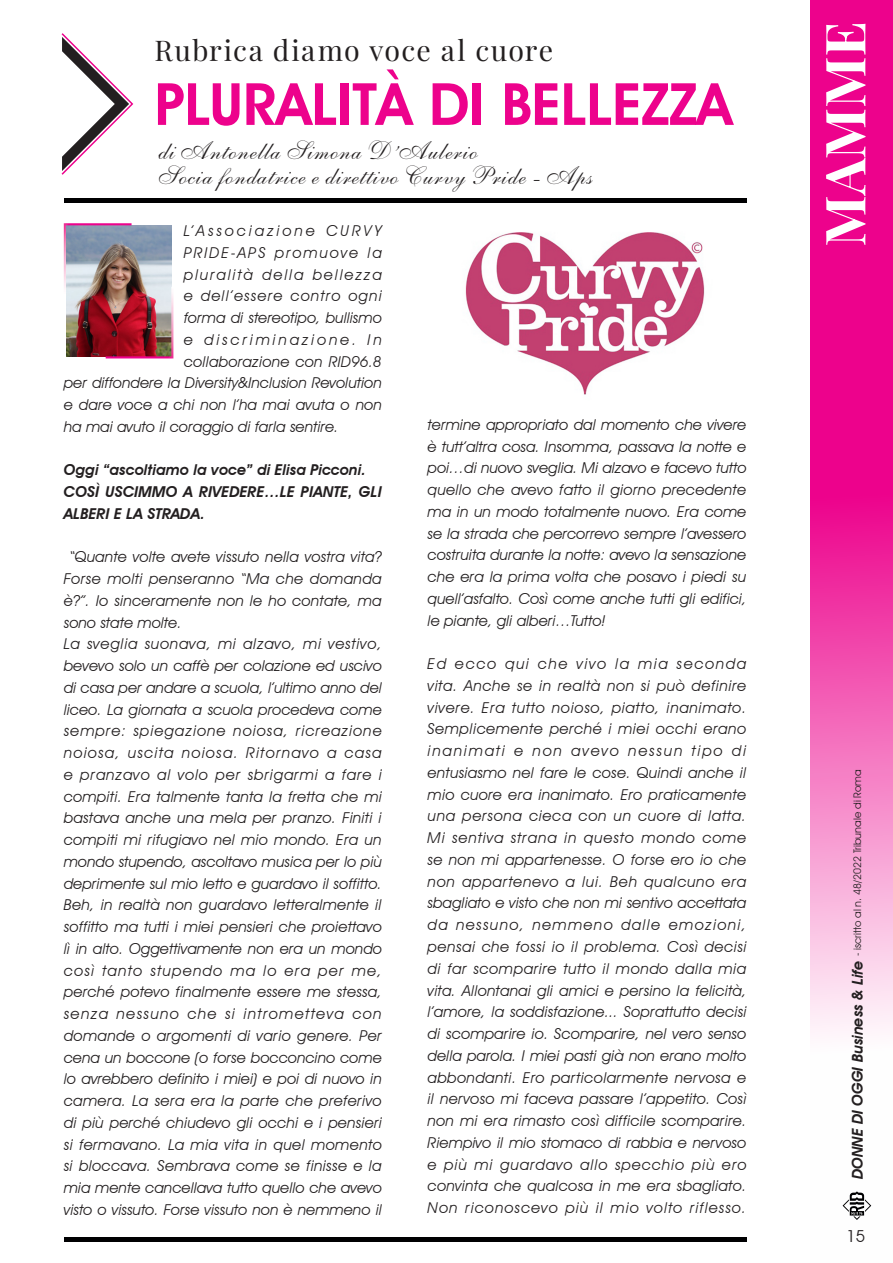
<style>
.page{position:relative;width:893px;height:1263px;background:#fff}
.page>*{position:absolute;margin:0;border:0;box-sizing:border-box;transform-origin:0 0}
.t1{font:600 58.5px "Avant Garde IT Cby BT";color:#ed028c}
.t2{font:55.5px "Playfair Display";color:#fff}
.t3{font:28.5px "Playfair Display";letter-spacing:.045em;color:#231f20}
.t4{font:25.5px/25.5px "Allegro";letter-spacing:.03em;color:#231f20}
.t5{font:16.5px "Avant Garde IT Cby BT";color:#231f20}
.t6{font:italic 15px/21.8px "Avant Garde IT Cby BT";letter-spacing:.015em;color:#231f20;text-align:justify}
.t7{font:italic 600 15px/21.8px "Avant Garde IT Cby BT";letter-spacing:.005em;color:#231f20}
.t8{font:italic 15px "Avant Garde IT Cby BT";letter-spacing:.12em;color:#231f20}
.t9{font:italic 15px "Avant Garde IT Cby BT";letter-spacing:.075em;color:#231f20}
.t10{font:italic 15px "Avant Garde IT Cby BT";letter-spacing:.195em;color:#231f20}
.t11{font:italic 15px "Avant Garde IT Cby BT";letter-spacing:.125em;color:#231f20}
.t12{font:italic 15px "Avant Garde IT Cby BT";letter-spacing:.19em;color:#231f20}
.t13{font:10.5px "Avant Garde IT Cby BT";color:#231f20}
.s1{font-weight:600;font-style:italic;font-size:15px}
</style>
<div class="page">
<svg style="left:810px;top:0;width:83px;height:1206px"></svg>
<svg style="left:843px;top:1191px;width:28px;height:29px"></svg>
<div style="left:64px;top:1237px;width:682px;height:5px;background:#000001"></div>
<div style="left:64px;top:198px;width:682px;height:5px;background:#000001"></div>
<svg style="left:61px;top:33px;width:73px;height:142px"></svg>
<img style="left:465px;top:232px;width:240px;height:163px">
<img style="left:64px;top:223px;width:109px;height:135px">
<h3 class="t3" style="left:154px;top:28px;width:400px">Rubrica diamo voce al cuore</h3>
<h1 class="t1" style="left:154px;top:69px;width:579px">PLURALITÀ DI BELLEZZA</h1>
<h3 class="t4" style="left:154px;top:138px;width:435px">di Antonella Simona D’Aulerio<br>Socia fondatrice e direttivo Curvy Pride - Aps</h3>
<p class="t10" style="left:184px;top:222px;width:199px">L’Associazione CURVY</p>
<p class="t11" style="left:184px;top:243px;width:200px">PRIDE-APS promuove la</p>
<p class="t8" style="left:184px;top:265px;width:199px">pluralità della bellezza</p>
<p class="t9" style="left:184px;top:287px;width:199px">e dell’essere contro ogni</p>
<p class="t6" style="left:184px;top:307px;width:199px">forma di stereotipo, bullismo</p>
<p class="t12" style="left:184px;top:330px;width:200px">e discriminazione. In</p>
<p class="t6" style="left:184px;top:350px;width:199px">collaborazione con RID96.8</p>
<p class="t6" style="left:64px;top:372px;width:319px">per diffondere la Diversity&amp;Inclusion Revolution</p>
<p class="t6" style="left:64px;top:394px;width:320px">e dare voce a chi non l’ha mai avuta o non</p>
<p class="t6" style="left:64px;top:415px;width:276px">ha mai avuto il coraggio di farla sentire.</p>
<p class="t7" style="left:64px;top:459px;width:320px">Oggi “ascoltiamo la voce” di Elisa Picconi.<br>COSÌ USCIMMO A RIVEDERE…LE PIANTE, GLI<br>ALBERI E LA STRADA.</p>
<p class="t6" style="left:64px;top:546px;width:320px;text-align:left;text-indent:6px">“Quante volte avete vissuto nella vostra vita?<br>Forse molti penseranno “Ma che domanda è?”. Io sinceramente non le ho contate, ma sono state molte.<br>La sveglia suonava, mi alzavo, mi vestivo, bevevo solo un caffè per colazione ed uscivo di casa per andare a scuola, l’ultimo anno del liceo. La giornata a scuola procedeva come sempre: spiegazione noiosa, ricreazione noiosa, uscita noiosa. Ritornavo a casa e pranzavo al volo per sbrigarmi a fare i compiti. Era talmente tanta la fretta che mi bastava anche una mela per pranzo. Finiti i compiti mi rifugiavo nel mio mondo. Era un mondo stupendo, ascoltavo musica per lo più deprimente sul mio letto e guardavo il soffitto.<br>Beh, in realtà non guardavo letteralmente il soffitto ma tutti i miei pensieri che proiettavo lì in alto. Oggettivamente non era un mondo così tanto stupendo ma lo era per me, perché potevo finalmente essere me stessa, senza nessuno che si intrometteva con domande o argomenti di vario genere. Per cena un boccone (o forse bocconcino come lo avrebbero definito i miei) e poi di nuovo in camera. La sera era la parte che preferivo di più perché chiudevo gli occhi e i pensieri si fermavano. La mia vita in quel momento si bloccava. Sembrava come se finisse e la mia mente cancellava tutto quello che avevo visto o vissuto. Forse vissuto non è nemmeno il</p>
<p class="t6" style="left:428px;top:414px;width:320px">termine appropriato dal momento che vivere è tutt’altra cosa. Insomma, passava la notte e poi…di nuovo sveglia. Mi alzavo e facevo tutto quello che avevo fatto il giorno precedente ma in un modo totalmente nuovo. Era come se la strada che percorrevo sempre l’avessero costruita durante la notte: avevo la sensazione che era la prima volta che posavo i piedi su quell’asfalto. Così come anche tutti gli edifici, le piante, gli alberi…Tutto!</p>
<p class="t6" style="left:428px;top:653px;width:320px">Ed ecco qui che vivo la mia seconda vita. Anche se in realtà non si può definire vivere. Era tutto noioso, piatto, inanimato.<br>Semplicemente perché i miei occhi erano inanimati e non avevo nessun tipo di entusiasmo nel fare le cose. Quindi anche il mio cuore era inanimato. Ero praticamente una persona cieca con un cuore di latta.<br>Mi sentiva strana in questo mondo come se non mi appartenesse. O forse ero io che non appartenevo a lui. Beh qualcuno era sbagliato e visto che non mi sentivo accettata da nessuno, nemmeno dalle emozioni, pensai che fossi io il problema. Così decisi di far scomparire tutto il mondo dalla mia vita. Allontanai gli amici e persino la felicità, l’amore, la soddisfazione... Soprattutto decisi di scomparire io. Scomparire, nel vero senso della parola. I miei pasti già non erano molto abbondanti. Ero particolarmente nervosa e il nervoso mi faceva passare l’appetito. Così non mi era rimasto così difficile scomparire.<br>Riempivo il mio stomaco di rabbia e nervoso e più mi guardavo allo specchio più ero convinta che qualcosa in me era sbagliato.<br>Non riconoscevo più il mio volto riflesso.</p>
<h2 class="t2" style="left:801px;top:247px;width:227px;rotate:-90deg">MAMME</h2>
<p class="t13" style="left:851px;top:1179px;width:412px;rotate:-90deg"><span class="s1">DONNE DI OGGI Business &amp; Life</span> - iscritto al n. 48/2022 Tribunale di Roma</p>
<p class="t5" style="left:846px;top:1226px;width:20px">15</p>
</div>
